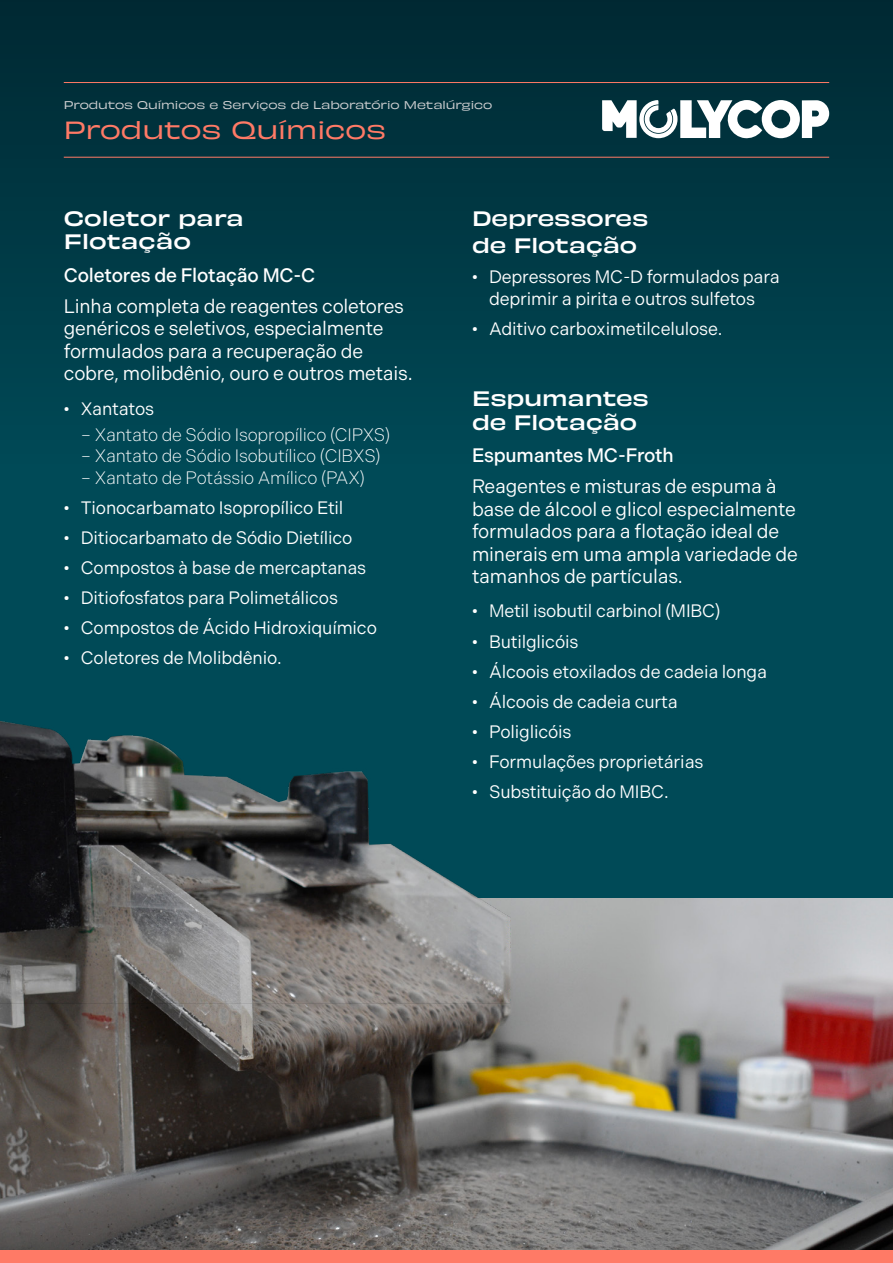
<style>
.page{position:relative;width:893px;height:1263px;background:#004a57}
.page>*{position:absolute;margin:0;border:0;box-sizing:border-box;transform-origin:0 0}
.t1{font:expanded 23.25px "Obviously";color:#ff7a66}
.t2{font:19.5px/22.5px "Indivisible";letter-spacing:-.01em;color:#fff}
.t3{font:500 expanded 19.5px/23.4px "Obviously";letter-spacing:-.01em;color:#fff}
.t4{font:500 19.5px "Indivisible";letter-spacing:-.01em;color:#fff}
.t5{font:18px/21.6px "Indivisible";letter-spacing:-.01em;color:#fff;text-align:center}
.t6{font:300 18px "Indivisible";letter-spacing:-.01em;color:#fff}
.t7{font:expanded 10.5px "Obviously";letter-spacing:-.01em;color:#caccce}
</style>
<div class="page">
<div style="left:0;top:0;width:893px;height:539px;background:linear-gradient(to bottom,#012933,#004e5b)"></div>
<img style="left:0;top:721px;width:893px;height:529px">
<hr style="left:64px;top:157px;width:765px;height:1px;background:#ff7a66">
<hr style="left:64px;top:82px;width:765px;height:1px;background:#ff7a66">
<svg style="left:602px;top:100px;width:227px;height:39px;background:#93a8ac"></svg>
<div style="left:0;top:1250px;width:893px;height:13px;background:#ff7a66"></div>
<p class="t7" style="left:64px;top:96px;width:430px">Produtos Químicos e Serviços de Laboratório Metalúrgico</p>
<p class="t1" style="left:64px;top:112px;width:324px">Produtos Químicos</p>
<p class="t3" style="left:64px;top:205px;width:182px">Coletor para<br>Flotação</p>
<p class="t4" style="left:64px;top:264px;width:253px">Coletores de Flotação MC-C</p>
<p class="t2" style="left:64px;top:295px;width:350px">Linha completa de reagentes coletores genéricos e seletivos, especialmente formulados para a recuperação de cobre, molibdênio, ouro e outros metais.</p>
<p class="t5" style="left:64px;top:398px;width:92px">• Xantatos</p>
<p class="t6" style="left:81px;top:424px;width:311px">– Xantato de Sódio Isopropílico (CIPXS)</p>
<p class="t6" style="left:81px;top:446px;width:301px">– Xantato de Sódio Isobutílico (CIBXS)</p>
<p class="t6" style="left:81px;top:467px;width:286px">– Xantato de Potássio Amílico (PAX)</p>
<p class="t5" style="left:64px;top:497px;width:281px">• Tionocarbamato Isopropílico Etil</p>
<p class="t5" style="left:64px;top:527px;width:290px">• Ditiocarbamato de Sódio Dietílico</p>
<p class="t5" style="left:64px;top:557px;width:304px">• Compostos à base de mercaptanas</p>
<p class="t5" style="left:64px;top:587px;width:276px">• Ditiofosfatos para Polimetálicos</p>
<p class="t5" style="left:64px;top:617px;width:315px">• Compostos de Ácido Hidroxiquímico</p>
<p class="t5" style="left:64px;top:647px;width:219px">• Coletores de Molibdênio.</p>
<p class="t3" style="left:472px;top:203px;width:178px;line-height:27px">Depressores de Flotação</p>
<p class="t5" style="left:472px;top:266px;width:309px">• Depressores MC-D formulados para deprimir a pirita e outros sulfetos</p>
<p class="t5" style="left:472px;top:318px;width:252px">• Aditivo carboximetilcelulose.</p>
<p class="t3" style="left:472px;top:385px;width:178px">Espumantes de Flotação</p>
<p class="t4" style="left:472px;top:444px;width:203px">Espumantes MC-Froth</p>
<p class="t2" style="left:472px;top:475px;width:327px">Reagentes e misturas de espuma à base de álcool e glicol especialmente formulados para a flotação ideal de minerais em uma ampla variedade de tamanhos de partículas.</p>
<p class="t5" style="left:472px;top:601px;width:250px">• Metil isobutil carbinol (MIBC)</p>
<p class="t5" style="left:472px;top:631px;width:108px">• Butilglicóis</p>
<p class="t5" style="left:472px;top:661px;width:297px">• Álcoois etoxilados de cadeia longa</p>
<p class="t5" style="left:472px;top:691px;width:207px">• Álcoois de cadeia curta</p>
<p class="t5" style="left:472px;top:721px;width:101px">• Poliglicóis</p>
<p class="t5" style="left:472px;top:751px;width:233px">• Formulações proprietárias</p>
<p class="t5" style="left:472px;top:781px;width:198px">• Substituição do MIBC.</p>
</div>
